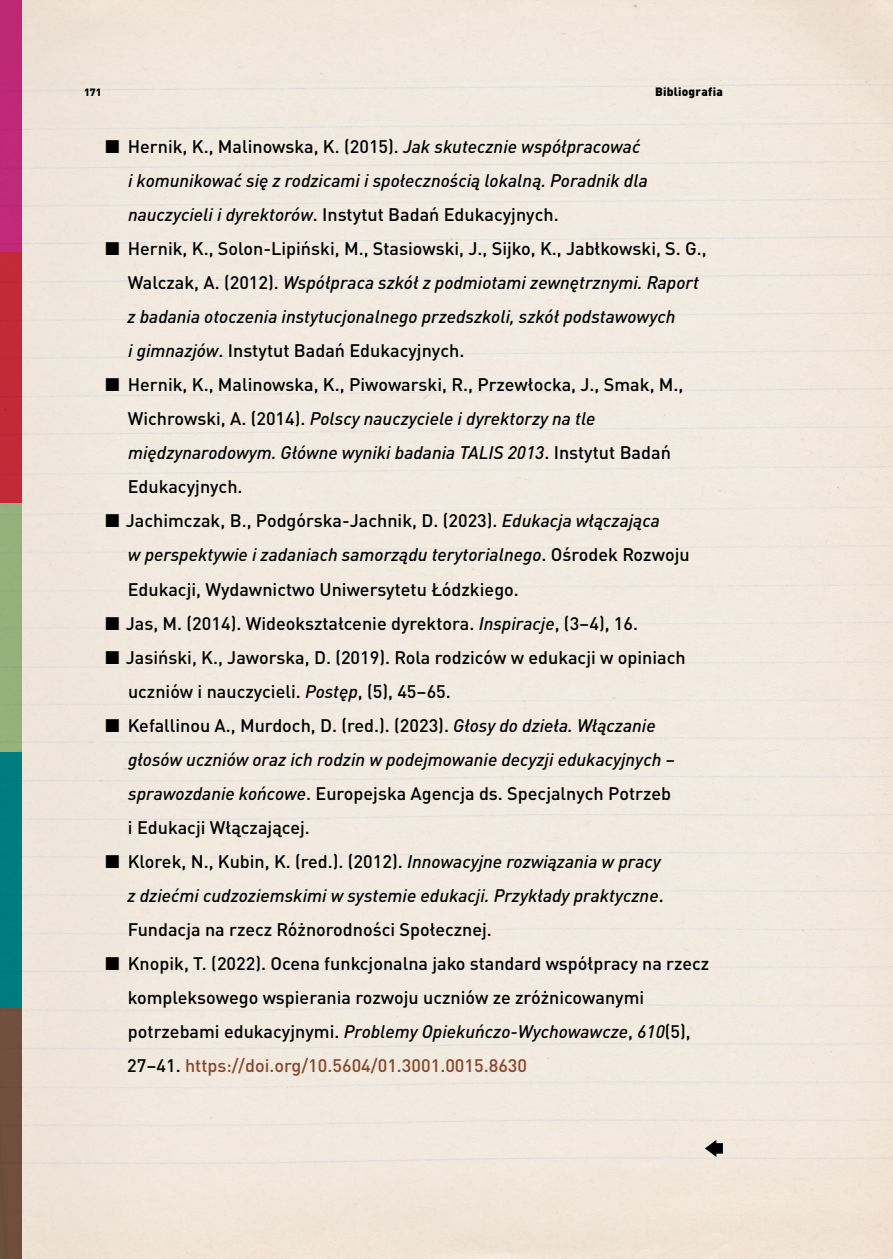
<style>
.page{position:relative;width:893px;height:1259px;background:#fff}
.page>*{position:absolute;margin:0;border:0;box-sizing:border-box;transform-origin:0 0}
.t1{font:italic 500 18px/34px "DIN Pro Pl";color:#000}
.t2{font:500 18px/34px "DIN Pro Pl";color:#000}
.t3{font:900 12px "DIN Pro";letter-spacing:.02em;color:#000}
.t4{font:900 10.5px "DIN Pro";color:#000}
.s1{font-style:normal}
.s2{font-style:italic}
.s3{color:#84482d}
</style>
<div class="page">
<div style="left:21px;top:0;width:872px;height:1259px;background:#f2e9df"></div>
<img style="left:701px;top:1134px;width:30px;height:29px">
<div style="left:0;top:0;width:21px;height:252px;background:#c02877"></div>
<div style="left:0;top:252px;width:21px;height:251px;background:#c22a37"></div>
<div style="left:0;top:503px;width:21px;height:252px;background:#96b07d"></div>
<div style="left:0;top:752px;width:21px;height:255px;background:#007c7e"></div>
<div style="left:0;top:1007px;width:21px;height:252px;background:#704f3e"></div>
<p class="t4" style="left:84px;top:85px;width:19px">171</p>
<p class="t3" style="left:655px;top:84px;width:69px">Bibliografia</p>
<p class="t1" style="left:128px;top:128px;width:521px;text-indent:-24px"><span class="s1">■ Hernik, K., Malinowska, K. (2015).</span> Jak skutecznie współpracować i komunikować się z rodzicami i społecznością lokalną. Poradnik dla nauczycieli i dyrektorów<span class="s1">. Instytut Badań Edukacyjnych.</span></p>
<p class="t1" style="left:128px;top:231px;width:581px;text-indent:-24px"><span class="s1">■ Hernik, K., Solon-Lipiński, M., Stasiowski, J., Sijko, K., Jabłkowski, S. G., Walczak, A. (2012).</span> Współpraca szkół z podmiotami zewnętrznymi. Raport z badania otoczenia instytucjonalnego przedszkoli, szkół podstawowych<br>i gimnazjów<span class="s1">. Instytut Badań Edukacyjnych.</span></p>
<p class="t2" style="left:128px;top:367px;width:557px;text-indent:-24px">■ Hernik, K., Malinowska, K., Piwowarski, R., Przewłocka, J., Smak, M., Wichrowski, A. (2014). <span class="s2">Polscy nauczyciele i dyrektorzy na tle międzynarodowym. Główne wyniki badania TALIS 2013</span>. Instytut Badań Edukacyjnych.</p>
<p class="t2" style="left:128px;top:503px;width:563px;text-indent:-24px">■ Jachimczak, B., Podgórska-Jachnik, D. (2023). <span class="s2">Edukacja włączająca<br>w perspektywie i zadaniach samorządu terytorialnego</span>. Ośrodek Rozwoju<br>Edukacji, Wydawnictwo Uniwersytetu Łódzkiego.</p>
<p class="t2" style="left:104px;top:605px;width:536px">■ Jas, M. (2014). Wideokształcenie dyrektora. <span class="s2">Inspiracje</span>, (3–4), 16.</p>
<p class="t2" style="left:128px;top:639px;width:559px;text-indent:-24px">■ Jasiński, K., Jaworska, D. (2019). Rola rodziców w edukacji w opiniach uczniów i nauczycieli. <span class="s2">Postęp</span>, (5), 45–65.</p>
<p class="t1" style="left:128px;top:707px;width:549px;text-indent:-24px"><span class="s1">■ Kefallinou A., Murdoch, D. (red.). (2023).</span> Głosy do dzieła. Włączanie głosów uczniów oraz ich rodzin w podejmowanie decyzji edukacyjnych – sprawozdanie końcowe<span class="s1">. Europejska Agencja ds. Specjalnych Potrzeb i Edukacji Włączającej.</span></p>
<p class="t1" style="left:128px;top:843px;width:538px;text-indent:-24px"><span class="s1">■ Klorek, N., Kubin, K. (red.). (2012).</span> Innowacyjne rozwiązania w pracy z dziećmi cudzoziemskimi w systemie edukacji. Przykłady praktyczne<span class="s1">.<br>Fundacja na rzecz Różnorodności Społecznej.</span></p>
<p class="t2" style="left:127px;top:945px;width:584px;text-indent:-24px">■ Knopik, T. (2022). Ocena funkcjonalna jako standard współpracy na rzecz kompleksowego wspierania rozwoju uczniów ze zróżnicowanymi potrzebami edukacyjnymi. <span class="s2">Problemy Opiekuńczo-Wychowawcze</span>, <span class="s2">610</span>(5), 27–41. <span class="s3">https://doi.org/10.5604/01.3001.0015.8630</span></p>
</div>
